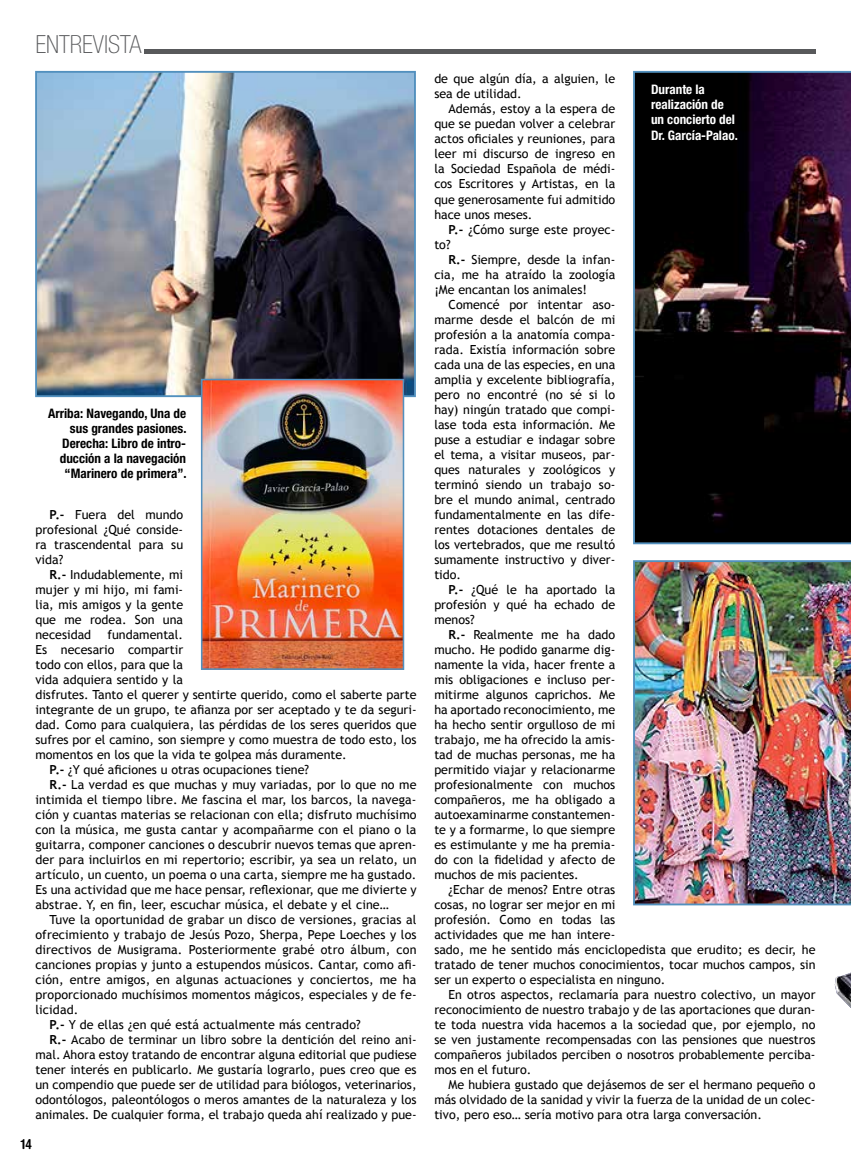
<style>
.page{position:relative;width:851px;height:1163px;background:#fff}
.page>*{position:absolute;margin:0;border:0;box-sizing:border-box;transform-origin:0 0}
.t1{font:100 condensed 25px "Helvetica Neue LT Std";color:#58595b}
.t2{font:700 condensed 13.75px "Helvetica Rounded LT Std";color:#000}
.t3{font:700 condensed 13.12px/15px "Helvetica Neue LT Std";color:#000;text-align:right}
.t4{font:700 condensed 13.12px/15px "Helvetica Neue LT Std";color:#fff}
.t5{font:12.5px/15px "Trebuchet MS";color:#000;text-align:justify}
.s1{font-weight:700}
</style>
<div class="page">
<hr style="left:144px;top:50px;width:671px;height:4px;background:#58595b">
<svg style="left:633px;top:71px;width:217px;height:473px;background:#120b12"></svg>
<img style="left:38px;top:74px;width:375px;height:320px">
<div style="left:35px;top:71px;width:381px;height:326px;border:2px solid #5290be"></div>
<img style="left:204px;top:382px;width:197px;height:284px">
<div style="left:201px;top:379px;width:203px;height:290px;border:2px solid #5290be"></div>
<img style="left:633px;top:560px;width:217px;height:345px">
<img style="left:834px;top:973px;width:16px;height:34px">
<h1 class="t1" style="left:35px;top:30px;width:107px">ENTREVISTA</h1>
<p class="t3" style="left:48px;top:405px;width:140px">Arriba: Navegando, Una de sus grandes pasiones.<br>Derecha: Libro de intro&shy;ducción a la navegación “Marinero de primera”.</p>
<p class="t5" style="left:35px;top:507px;width:149px;text-indent:14px"><span class="s1">P.-</span> Fuera del mundo profesional ¿Qué conside&shy;ra trascendental para su vida?</p>
<p class="t5" style="left:35px;top:567px;width:149px;text-indent:14px"><span class="s1">R.-</span> Indudablemente, mi mujer y mi hijo, mi fami&shy;lia, mis amigos y la gente que me rodea. Son una necesidad</p>
<p class="t5" style="left:107px;top:627px;width:77px">fundamental.</p>
<p class="t5" style="left:35px;top:642px;width:149px">Es necesario compartir</p>
<p class="t5" style="left:35px;top:657px;width:149px">todo con ellos, para que la</p>
<p class="t5" style="left:35px;top:672px;width:149px">vida adquiera sentido y la</p>
<p class="t5" style="left:35px;top:687px;width:382px">disfrutes. Tanto el querer y sentirte querido, como el saberte parte</p>
<p class="t5" style="left:35px;top:702px;width:382px">integrante de un grupo, te afianza por ser aceptado y te da seguri-</p>
<p class="t5" style="left:35px;top:717px;width:382px">dad. Como para cualquiera, las pérdidas de los seres queridos que</p>
<p class="t5" style="left:35px;top:732px;width:382px">sufres por el camino, son siempre y como muestra de todo esto, los</p>
<p class="t5" style="left:35px;top:747px;width:313px">momentos en los que la vida te golpea más duramente.</p>
<p class="t5" style="left:50px;top:762px;width:261px"><span class="s1">P.-</span> ¿Y qué aficiones u otras ocupaciones tiene?</p>
<p class="t5" style="left:50px;top:777px;width:368px"><span class="s1">R.-</span> La verdad es que muchas y muy variadas, por lo que no me</p>
<p class="t5" style="left:35px;top:792px;width:382px">intimida el tiempo libre. Me fascina el mar, los barcos, la navega-</p>
<p class="t5" style="left:35px;top:807px;width:382px">ción y cuantas materias se relacionan con ella; disfruto muchísimo</p>
<p class="t5" style="left:35px;top:822px;width:382px">con la música, me gusta cantar y acompañarme con el piano o la</p>
<p class="t5" style="left:35px;top:837px;width:382px">guitarra, componer canciones o descubrir nuevos temas que apren-</p>
<p class="t5" style="left:35px;top:852px;width:382px">der para incluirlos en mi repertorio; escribir, ya sea un relato, un</p>
<p class="t5" style="left:35px;top:867px;width:382px">artículo, un cuento, un poema o una carta, siempre me ha gustado.</p>
<p class="t5" style="left:35px;top:882px;width:382px">Es una actividad que me hace pensar, reflexionar, que me divierte y</p>
<p class="t5" style="left:35px;top:897px;width:355px">abstrae. Y, en fin, leer, escuchar música, el debate y el cine…</p>
<p class="t5" style="left:50px;top:912px;width:368px">Tuve la oportunidad de grabar un disco de versiones, gracias al</p>
<p class="t5" style="left:35px;top:927px;width:382px">ofrecimiento y trabajo de Jesús Pozo, Sherpa, Pepe Loeches y los</p>
<p class="t5" style="left:35px;top:942px;width:382px">directivos de Musigrama. Posteriormente grabé otro álbum, con</p>
<p class="t5" style="left:35px;top:957px;width:382px">canciones propias y junto a estupendos músicos. Cantar, como afi-</p>
<p class="t5" style="left:35px;top:972px;width:382px">ción, entre amigos, en algunas actuaciones y conciertos, me ha</p>
<p class="t5" style="left:35px;top:987px;width:382px">proporcionado muchísimos momentos mágicos, especiales y de fe-</p>
<p class="t5" style="left:35px;top:1002px;width:44px">licidad.</p>
<p class="t5" style="left:50px;top:1017px;width:312px"><span class="s1">P.-</span> Y de ellas ¿en qué está actualmente más centrado?</p>
<p class="t5" style="left:50px;top:1032px;width:368px"><span class="s1">R.-</span> Acabo de terminar un libro sobre la dentición del reino ani-</p>
<p class="t5" style="left:35px;top:1047px;width:382px">mal. Ahora estoy tratando de encontrar alguna editorial que pudiese</p>
<p class="t5" style="left:35px;top:1062px;width:382px">tener interés en publicarlo. Me gustaría lograrlo, pues creo que es</p>
<p class="t5" style="left:35px;top:1077px;width:382px">un compendio que puede ser de utilidad para biólogos, veterinarios,</p>
<p class="t5" style="left:35px;top:1092px;width:382px">odontólogos, paleontólogos o meros amantes de la naturaleza y los</p>
<p class="t5" style="left:35px;top:1107px;width:382px">animales. De cualquier forma, el trabajo queda ahí realizado y pue-</p>
<p class="t2" style="left:21px;top:1135px;width:13px">14</p>
<p class="t5" style="left:434px;top:72px;width:182px">de que algún día, a alguien, le sea de utilidad.</p>
<p class="t5" style="left:434px;top:102px;width:182px;text-indent:14px">Además, estoy a la espera de que se puedan volver a celebrar actos oficiales y reuniones, para leer mi discurso de ingreso en la Sociedad Española de médi&shy;cos Escritores y Artistas, en la que generosamente fui admitido hace unos meses.</p>
<p class="t5" style="left:434px;top:222px;width:182px;text-indent:14px"><span class="s1">P.-</span> ¿Cómo surge este proyec&shy;to?</p>
<p class="t5" style="left:434px;top:252px;width:182px;text-indent:14px"><span class="s1">R.-</span> Siempre, desde la infan&shy;cia, me ha atraído la zoología ¡Me encantan los animales!</p>
<p class="t5" style="left:434px;top:297px;width:182px;text-indent:14px">Comencé por intentar aso&shy;marme desde el balcón de mi profesión a la anatomía compa&shy;rada. Existía información sobre cada una de las especies, en una amplia y excelente bibliografía, pero no encontré (no sé si lo hay) ningún tratado que compi&shy;lase toda esta información. Me puse a estudiar e indagar sobre el tema, a visitar museos, par&shy;ques naturales y zoológicos y terminó siendo un trabajo so&shy;bre el mundo animal, centrado fundamentalmente en las dife&shy;rentes dotaciones dentales de los vertebrados, que me resultó sumamente instructivo y diver&shy;tido.</p>
<p class="t5" style="left:434px;top:582px;width:182px;text-indent:14px"><span class="s1">P.-</span> ¿Qué le ha aportado la profesión y qué ha echado de menos?</p>
<p class="t5" style="left:434px;top:627px;width:182px;text-indent:14px"><span class="s1">R.-</span> Realmente me ha dado mucho. He podido ganarme dig&shy;namente la vida, hacer frente a mis obligaciones e incluso per&shy;mitirme algunos caprichos. Me ha aportado reconocimiento, me ha hecho sentir orgulloso de mi trabajo, me ha ofrecido la amis&shy;tad de muchas personas, me ha permitido viajar y relacionarme profesionalmente con muchos compañeros, me ha obligado a autoexaminarme constantemen&shy;te y a formarme, lo que siempre es estimulante y me ha premia&shy;do con la fidelidad y afecto de muchos de mis pacientes.</p>
<p class="t5" style="left:434px;top:882px;width:382px;text-align:left;text-indent:14px">¿Echar de menos? Entre otras<br>cosas, no lograr ser mejor en mi<br>profesión. Como en todas las<br>actividades que me han intere-<br>sado, me he sentido más enciclopedista que erudito; es decir, he tratado de tener muchos conocimientos, tocar muchos campos, sin ser un experto o especialista en ninguno.</p>
<p class="t5" style="left:434px;top:987px;width:382px;text-indent:14px">En otros aspectos, reclamaría para nuestro colectivo, un mayor reconocimiento de nuestro trabajo y de las aportaciones que duran&shy;te toda nuestra vida hacemos a la sociedad que, por ejemplo, no se ven justamente recompensadas con las pensiones que nuestros compañeros jubilados perciben o nosotros probablemente perciba&shy;mos en el futuro.</p>
<p class="t5" style="left:434px;top:1077px;width:382px;text-indent:14px">Me hubiera gustado que dejásemos de ser el hermano pequeño o más olvidado de la sanidad y vivir la fuerza de la unidad de un colec&shy;tivo, pero eso… sería motivo para otra larga conversación.</p>
<p class="t4" style="left:651px;top:82px;width:88px">Durante la realización de un concierto del<br>Dr. García-Palao.</p>
</div>
